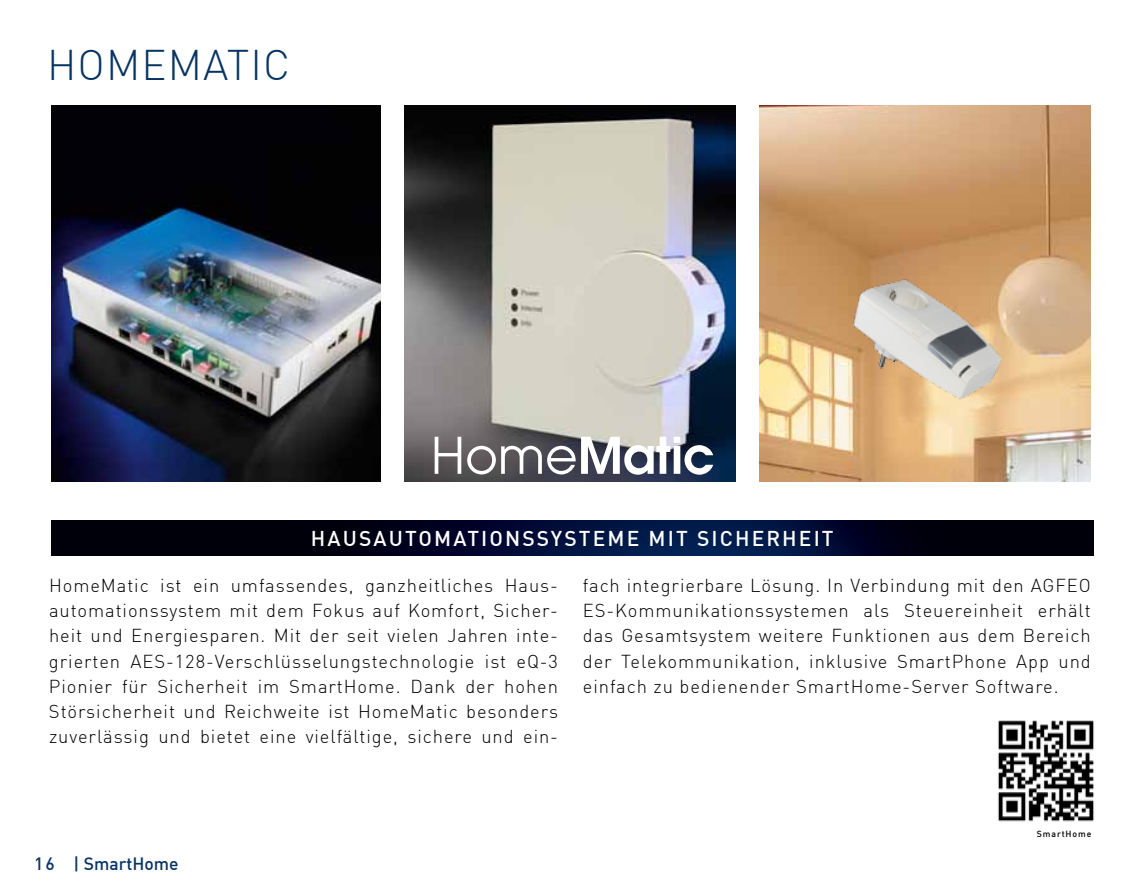
<style>
.page{position:relative;width:1141px;height:893px;background:#fff}
.page>*{position:absolute;margin:0;border:0;box-sizing:border-box;transform-origin:0 0}
.t1{font:300 42px "DIN Offc";letter-spacing:.025em;color:#083463}
.t2{font:500 21px "DIN Offc";letter-spacing:.1em;color:#fff}
.t3{font:300 18.38px/25.2px "DIN Offc";letter-spacing:.05em;color:#000;text-align:justify}
.t4{font:500 17.5px "DIN Offc";color:#083463}
.t5{font:500 8.75px "DIN Offc";letter-spacing:.1em;color:#000}
</style>
<div class="page">
<img style="left:52px;top:106px;width:328px;height:375px">
<img style="left:405px;top:106px;width:331px;height:375px">
<img style="left:760px;top:106px;width:331px;height:375px">
<img style="left:998px;top:720px;width:96px;height:102px">
<svg style="left:435px;top:437px;width:26px;height:37px"></svg>
<svg style="left:467px;top:437px;width:246px;height:37px"></svg>
<img style="left:813px;top:262px;width:205px;height:139px">
<img style="left:52px;top:521px;width:1041px;height:34px">
<h1 class="t1" style="left:47px;top:39px;width:244px">HomeMatic</h1>
<p class="t2" style="left:311px;top:525px;width:268px">HAUSAUTO MATIONSSYSTE</p>
<p class="t2" style="left:607px;top:525px;width:223px">ME MIT SICHERHEIT</p>
<p class="t3" style="left:49px;top:573px;width:511px">HomeMatic ist ein umfassendes, ganzheitliches Haus&shy;automationssystem mit dem Fokus auf Komfort, Sicher&shy;heit und Energiesparen. M it der seit vielen Jahren inte&shy;grierten AES</p>
<p class="t3" style="left:49px;top:648px;width:511px;text-indent:117px">-128-Verschlüsselungstechnologie ist eQ-3<br>Pionier für Sicherheit im SmartHome. Dank der hohen Störsicherheit und Reichweite ist HomeMatic besonders zuverlässig und bietet eine vielfältige, sichere und ein-</p>
<p class="t3" style="left:583px;top:573px;width:509px;text-align:left">fach integrierbare Lösung. I n Verbindung mit den AGFEO ES-Kommunikationssystemen als Steuereinheit erhält das Gesamtsystem weitere Funktionen aus dem Bereich der Telekommunikation, inklusive SmartPhone App und einfach zu bedienender SmartHome-Server Software.</p>
<p class="t4" style="left:34px;top:853px;width:146px">16 | SMARTHOME</p>
<p class="t4" style="left:45px;top:853px;width:11px">4</p>
<p class="t5" style="left:1037px;top:828px;width:56px">SMARTHOME</p>
</div>
